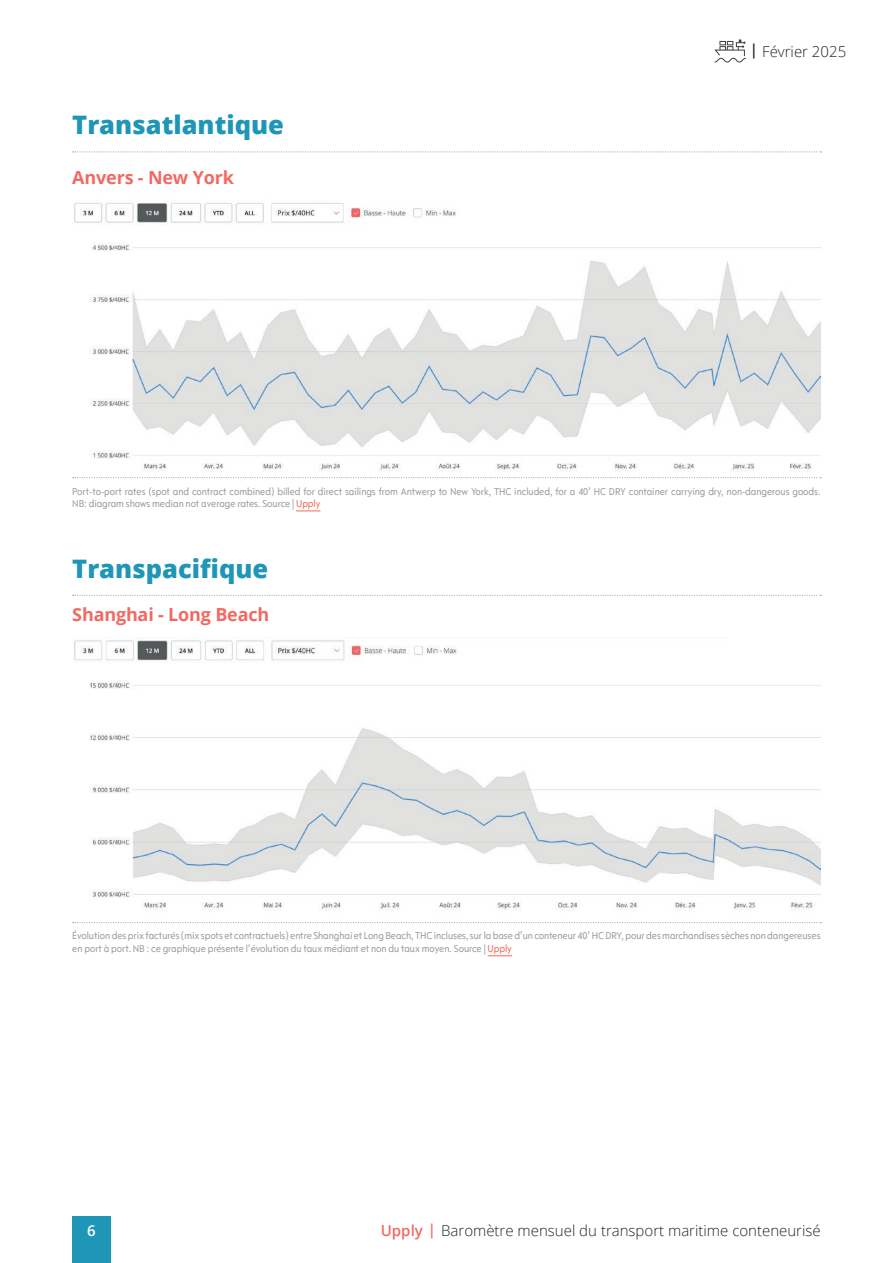
<style>
.page{position:relative;width:893px;height:1263px;background:#fff}
.page>*{position:absolute;margin:0;border:0;box-sizing:border-box;transform-origin:0 0}
.t1{font:800 25.5px "Open Sans";color:#1f96b7}
.t2{font:700 18px "Open Sans";letter-spacing:-.01em;color:#f16a62}
.t3{font:300 15px "Open Sans";color:#212527}
.t4{font:600 15px "Open Sans";color:#fff}
.t5{font:10.5px/12.6px "Opel Sans Condensed";letter-spacing:-.005em;color:#9ba0a2}
.s1{font-weight:600}
.s2{color:#f16a62}
.s3{font-weight:600;color:#f16a62}
</style>
<div class="page">
<img style="left:74px;top:640px;width:747px;height:270px">
<img style="left:74px;top:202px;width:747px;height:270px">
<svg style="left:296px;top:510px;width:25px;height:1px"></svg>
<svg style="left:73px;top:151px;width:748px;height:1px"></svg>
<svg style="left:73px;top:477px;width:748px;height:1px"></svg>
<svg style="left:488px;top:955px;width:24px;height:1px"></svg>
<svg style="left:73px;top:595px;width:748px;height:1px"></svg>
<svg style="left:73px;top:922px;width:748px;height:1px"></svg>
<div style="left:729px;top:638px;width:92px;height:38px;background:#fff"></div>
<div style="left:729px;top:200px;width:92px;height:38px;background:#fff"></div>
<div style="left:72px;top:1216px;width:39px;height:47px;background:#1f96b7"></div>
<svg style="left:714px;top:40px;width:32px;height:23px"></svg>
<h1 class="t1" style="left:72px;top:106px;width:213px">Transatlantique</h1>
<h2 class="t2" style="left:72px;top:164px;width:163px">Anvers - New York</h2>
<h3 class="t3" style="left:750px;top:41px;width:98px"><span class="s1">|</span> Février 2025</h3>
<p class="t5" style="left:72px;top:485px;width:750px">Port-to-port rates (spot and contract combined) billed for direct sailings from Antwerp to New York, THC included, for a 40’ HC DRY container carrying dry, non-dangerous goods.<br>NB: diagram shows median not average rates. Source | <span class="s2">Upply</span></p>
<h1 class="t1" style="left:72px;top:549px;width:197px">Transpacifique</h1>
<h2 class="t2" style="left:72px;top:601px;width:199px">Shanghai - Long Beach</h2>
<p class="t5" style="left:72px;top:930px;width:750px">Évolution des prix facturés (mix spots et contractuels) entre Shanghai et Long Beach, THC incluses, sur la base d’un conteneur 40’ HC DRY, pour des marchandises sèches non dangereuses en port à port. NB : ce graphique présente l’évolution du taux médiant et non du taux moyen. Source | <span class="s2">Upply</span></p>
<h3 class="t4" style="left:87px;top:1220px;width:10px">6</h3>
<h3 class="t3" style="left:381px;top:1220px;width:441px"><span class="s3">Upply |</span> Baromètre mensuel du transport maritime conteneurisé</h3>
</div>
